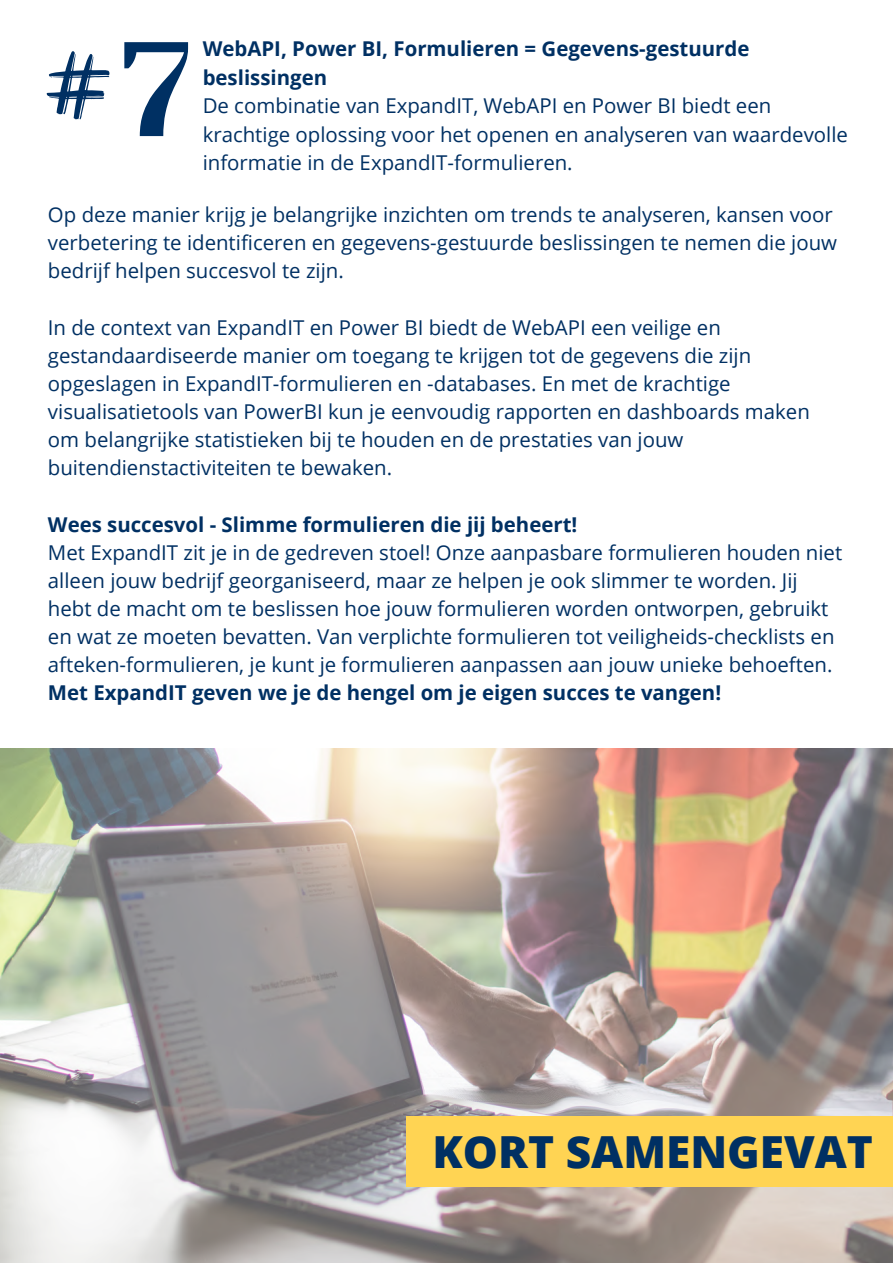
<style>
.page{position:relative;width:893px;height:1264px;background:#fff}
.page>*{position:absolute;margin:0;border:0;box-sizing:border-box;transform-origin:0 0}
.t1{font:134.1px "Yeseva One";color:#003063}
.t2{font:800 44.25px "Open Sans";color:#003063}
.t3{font:20.4px/28px "Open Sans";color:#003063}
.t4{font:700 20.4px/28.5px "Open Sans";color:#003063}
</style>
<div class="page">
<svg style="left:47px;top:51px;width:62px;height:69px"></svg>
<img style="left:0;top:748px;width:892px;height:514px">
<div style="left:406px;top:1115px;width:486px;height:71px;background:#ffd453"></div>
<p class="t4" style="left:203px;top:34px;width:548px">WebAPI, Power BI, Formulieren = Gegevens-gestuurde beslissingen</p>
<p class="t3" style="left:203px;top:91px;width:646px;line-height:28.5px">De combinatie van ExpandIT, WebAPI en Power BI biedt een krachtige oplossing voor het openen en analyseren van waardevolle informatie in de ExpandIT-formulieren.</p>
<p class="t3" style="left:48px;top:200px;width:790px">Op deze manier krijg je belangrijke inzichten om trends te analyseren, kansen voor verbetering te identificeren en gegevens-gestuurde beslissingen te nemen die jouw bedrijf helpen succesvol te zijn.</p>
<p class="t3" style="left:48px;top:313px;width:763px">In de context van ExpandIT en Power BI biedt de WebAPI een veilige en gestandaardiseerde manier om toegang te krijgen tot de gegevens die zijn opgeslagen in ExpandIT-formulieren en -databases. En met de krachtige visualisatietools van PowerBI kun je eenvoudig rapporten en dashboards maken om belangrijke statistieken bij te houden en de prestaties van jouw buitendienstactiviteiten te bewaken.</p>
<h1 class="t1" style="left:120px;top:13px;width:73px">7</h1>
<p class="t4" style="left:48px;top:509px;width:531px">Wees succesvol - Slimme formulieren die jij beheert!</p>
<p class="t3" style="left:48px;top:537px;width:795px">Met ExpandIT zit je in de gedreven stoel! Onze aanpasbare formulieren houden niet alleen jouw bedrijf georganiseerd, maar ze helpen je ook slimmer te worden. Jij hebt de macht om te beslissen hoe jouw formulieren worden ontworpen, gebruikt en wat ze moeten bevatten. Van verplichte formulieren tot veiligheids-checklists en afteken-formulieren, je kunt je formulieren aanpassen aan jouw unieke behoeften.</p>
<p class="t4" style="left:48px;top:678px;width:674px">Met ExpandIT geven we je de hengel om je eigen succes te vangen!</p>
<h2 class="t2" style="left:432px;top:1120px;width:442px">KORT SAMENGEVAT</h2>
</div>
